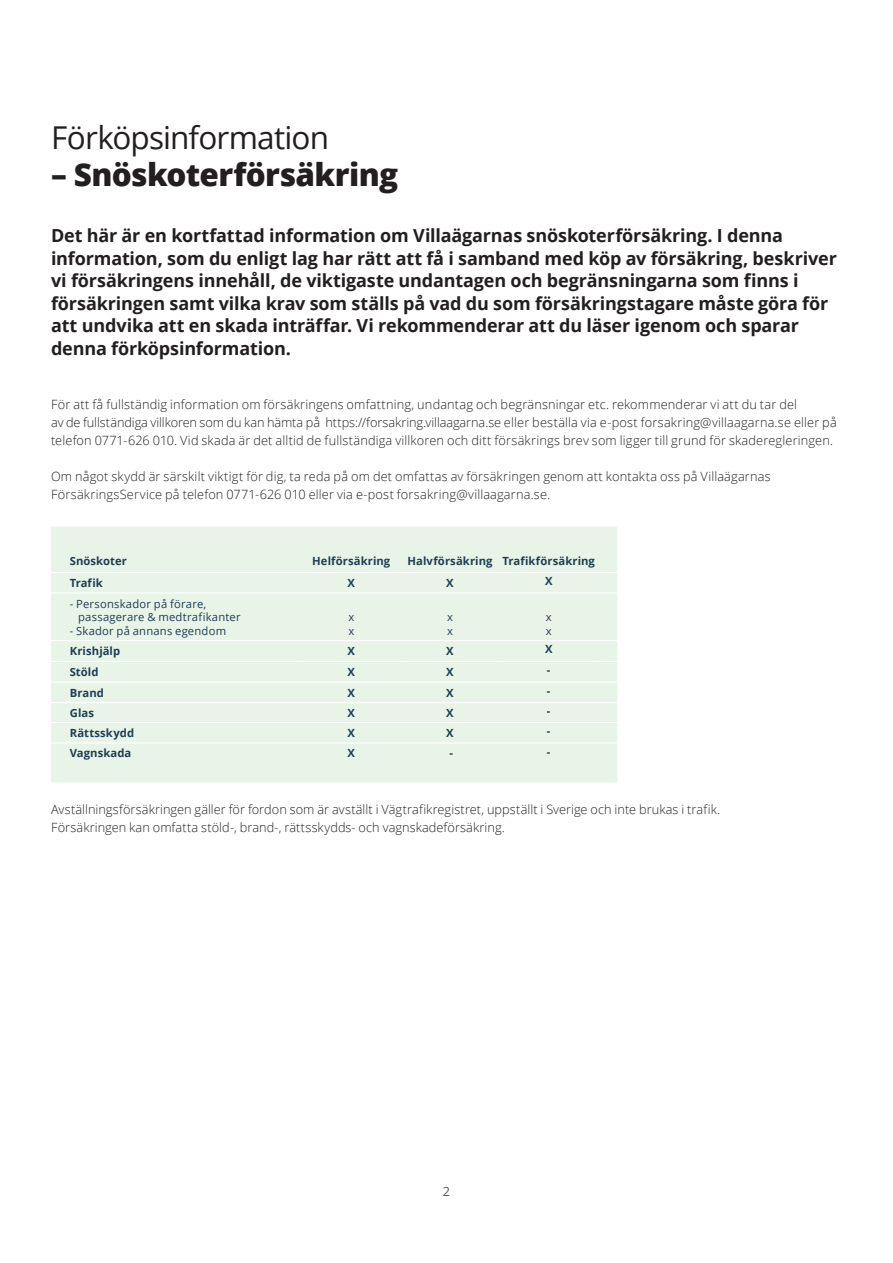
<style>
.page{position:relative;width:893px;height:1263px;background:#fff}
.page>*{position:absolute;margin:0;border:0;box-sizing:border-box;transform-origin:0 0}
.t1{font:800 31.5px "Open Sans";letter-spacing:-.02em;color:#231f20}
.t2{font:31.5px "Open Sans";letter-spacing:-.025em;color:#231f20}
.t3{font:700 18px/22.5px "Open Sans";letter-spacing:-.01em;color:#231f20}
.t4{font:300 12.75px/18px "Open Sans";letter-spacing:.01em;color:#231f20}
.t5{font:12.75px "Open Sans";color:#57585a}
.t6{font:700 11.25px "Open Sans";letter-spacing:.01em;color:#203e53}
.t7{font:11.25px/13.5px "Open Sans";letter-spacing:.02em;color:#203e53}
</style>
<div class="page">
<div style="left:51px;top:527px;width:566px;height:255px;background:#e9f4e8"></div>
<svg style="left:51px;top:572px;width:19px;height:1px"></svg>
<hr style="left:70px;top:572px;width:232px;height:1px;background:#fff">
<hr style="left:302px;top:572px;width:99px;height:1px;background:#fff">
<hr style="left:401px;top:572px;width:98px;height:1px;background:#fff">
<hr style="left:499px;top:572px;width:99px;height:1px;background:#fff">
<svg style="left:598px;top:572px;width:19px;height:1px"></svg>
<svg style="left:51px;top:592px;width:19px;height:1px"></svg>
<hr style="left:70px;top:592px;width:232px;height:1px;background:#fff">
<hr style="left:302px;top:592px;width:99px;height:1px;background:#fff">
<hr style="left:401px;top:592px;width:98px;height:1px;background:#fff">
<hr style="left:499px;top:592px;width:99px;height:1px;background:#fff">
<svg style="left:598px;top:592px;width:19px;height:1px"></svg>
<svg style="left:51px;top:640px;width:19px;height:1px"></svg>
<hr style="left:70px;top:640px;width:232px;height:1px;background:#fff">
<hr style="left:302px;top:640px;width:99px;height:1px;background:#fff">
<hr style="left:401px;top:640px;width:98px;height:1px;background:#fff">
<hr style="left:499px;top:640px;width:99px;height:1px;background:#fff">
<svg style="left:598px;top:640px;width:19px;height:1px"></svg>
<svg style="left:51px;top:661px;width:19px;height:1px"></svg>
<hr style="left:70px;top:661px;width:232px;height:1px;background:#fff">
<hr style="left:302px;top:661px;width:99px;height:1px;background:#fff">
<hr style="left:401px;top:661px;width:98px;height:1px;background:#fff">
<hr style="left:499px;top:661px;width:99px;height:1px;background:#fff">
<svg style="left:598px;top:661px;width:19px;height:1px"></svg>
<svg style="left:51px;top:682px;width:19px;height:1px"></svg>
<hr style="left:70px;top:682px;width:232px;height:1px;background:#fff">
<hr style="left:302px;top:682px;width:99px;height:1px;background:#fff">
<hr style="left:401px;top:682px;width:98px;height:1px;background:#fff">
<hr style="left:499px;top:682px;width:99px;height:1px;background:#fff">
<svg style="left:598px;top:682px;width:19px;height:1px"></svg>
<svg style="left:51px;top:702px;width:19px;height:1px"></svg>
<hr style="left:70px;top:702px;width:232px;height:1px;background:#fff">
<hr style="left:302px;top:702px;width:99px;height:1px;background:#fff">
<hr style="left:401px;top:702px;width:98px;height:1px;background:#fff">
<hr style="left:499px;top:702px;width:99px;height:1px;background:#fff">
<svg style="left:598px;top:702px;width:19px;height:1px"></svg>
<svg style="left:51px;top:722px;width:19px;height:1px"></svg>
<hr style="left:70px;top:722px;width:232px;height:1px;background:#fff">
<hr style="left:302px;top:722px;width:99px;height:1px;background:#fff">
<hr style="left:401px;top:722px;width:98px;height:1px;background:#fff">
<hr style="left:499px;top:722px;width:99px;height:1px;background:#fff">
<svg style="left:598px;top:722px;width:19px;height:1px"></svg>
<svg style="left:51px;top:742px;width:19px;height:1px"></svg>
<hr style="left:70px;top:742px;width:232px;height:1px;background:#fff">
<hr style="left:302px;top:742px;width:99px;height:1px;background:#fff">
<hr style="left:401px;top:742px;width:98px;height:1px;background:#fff">
<hr style="left:499px;top:742px;width:99px;height:1px;background:#fff">
<svg style="left:598px;top:742px;width:19px;height:1px"></svg>
<h1 class="t2" style="left:51px;top:116px;width:280px">Förköpsinformation</h1>
<h1 class="t1" style="left:51px;top:151px;width:349px">– Snöskoterförsäkring</h1>
<p class="t3" style="left:51px;top:224px;width:787px">Det här är en kortfattad information om Villaägarnas snöskoterförsäkring. I denna information, som du enligt lag har rätt att få i samband med köp av försäkring, beskriver vi försäkringens innehåll, de viktigaste undantagen och begränsningarna som finns i försäkringen samt vilka krav som ställs på vad du som försäkringstagare måste göra för att undvika att en skada inträffar. Vi rekommenderar att du läser igenom och sparar denna förköpsinformation.</p>
<p class="t4" style="left:51px;top:395px;width:787px">För att få fullständig information om försäkringens omfattning, undantag och begränsningar etc. rekommenderar vi att du tar del<br>av de fullständiga villkoren som du kan hämta på https://forsakring.villaagarna.se eller beställa via e-post forsakring@villaagarna.se eller på telefon 0771-626 010. Vid skada är det alltid de fullständiga villkoren och ditt försäkrings brev som ligger till grund för skaderegleringen.</p>
<p class="t4" style="left:51px;top:467px;width:721px">Om något skydd är särskilt viktigt för dig, ta reda på om det omfattas av försäkringen genom att kontakta oss på Villaägarnas<br>FörsäkringsService på telefon 0771-626 010 eller via e-post forsakring@villaagarna.se.</p>
<p class="t6" style="left:70px;top:552px;width:59px">Snöskoter</p>
<p class="t6" style="left:312px;top:552px;width:80px">Helförsäkring</p>
<p class="t6" style="left:407px;top:552px;width:189px">Halvförsäkring Trafikförsäkring</p>
<p class="t6" style="left:70px;top:575px;width:35px">Trafik</p>
<p class="t6" style="left:348px;top:575px;width:9px">X</p>
<p class="t6" style="left:446px;top:575px;width:9px">X</p>
<p class="t6" style="left:545px;top:573px;width:9px">X</p>
<p class="t7" style="left:78px;top:596px;width:164px;text-indent:-8px">- Personskador på förare, passagerare &amp; medtrafikanter</p>
<p class="t7" style="left:70px;top:623px;width:158px">- Skador på annans egendom</p>
<p class="t7" style="left:348px;top:610px;width:7px">x x</p>
<p class="t7" style="left:447px;top:610px;width:7px">x x</p>
<p class="t7" style="left:546px;top:610px;width:7px">x x</p>
<p class="t6" style="left:70px;top:643px;width:52px">Krishjälp</p>
<p class="t6" style="left:348px;top:643px;width:9px">X</p>
<p class="t6" style="left:446px;top:643px;width:9px">X</p>
<p class="t6" style="left:545px;top:641px;width:9px">X</p>
<p class="t6" style="left:70px;top:664px;width:30px">Stöld</p>
<p class="t6" style="left:348px;top:664px;width:9px">X</p>
<p class="t6" style="left:446px;top:664px;width:9px">X</p>
<p class="t6" style="left:547px;top:662px;width:5px">-</p>
<p class="t6" style="left:70px;top:685px;width:36px">Brand</p>
<p class="t6" style="left:348px;top:685px;width:9px">X</p>
<p class="t6" style="left:446px;top:685px;width:9px">X</p>
<p class="t6" style="left:547px;top:683px;width:5px">-</p>
<p class="t6" style="left:70px;top:705px;width:26px">Glas</p>
<p class="t6" style="left:348px;top:705px;width:9px">X</p>
<p class="t6" style="left:446px;top:705px;width:9px">X</p>
<p class="t6" style="left:547px;top:703px;width:5px">-</p>
<p class="t6" style="left:70px;top:725px;width:66px">Rättsskydd</p>
<p class="t6" style="left:348px;top:725px;width:9px">X</p>
<p class="t6" style="left:446px;top:725px;width:9px">X</p>
<p class="t6" style="left:547px;top:723px;width:5px">-</p>
<p class="t6" style="left:70px;top:745px;width:63px">Vagnskada</p>
<p class="t6" style="left:348px;top:745px;width:9px">X</p>
<p class="t6" style="left:450px;top:745px;width:5px">-</p>
<p class="t6" style="left:547px;top:744px;width:5px">-</p>
<p class="t4" style="left:51px;top:800px;width:671px">Avställningsförsäkringen gäller för fordon som är avställt i Vägtrafikregistret, uppställt i Sverige och inte brukas i trafik.<br>Försäkringen kan omfatta stöld-, brand-, rättsskydds- och vagnskadeförsäkring.</p>
<p class="t5" style="left:443px;top:1182px;width:9px">2</p>
</div>
